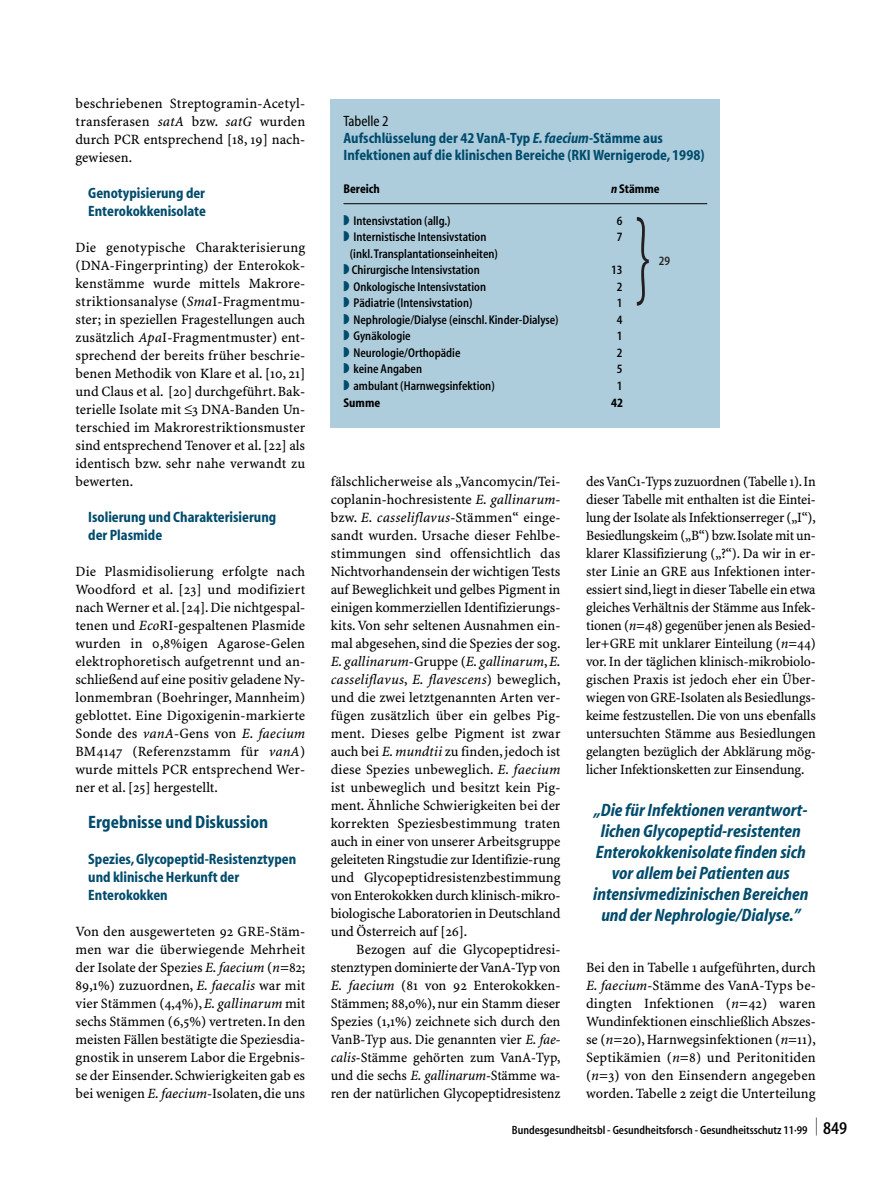
<style>
.page{position:relative;width:893px;height:1178px;background:#fff}
.page>*{position:absolute;margin:0;border:0;box-sizing:border-box;transform-origin:0 0}
.t1{font:111px "Myriad MM 215 300";color:#231f20;scale:.62 1}
.t2{font:18px/21px "Myriad MM It 700 400";color:#004b6c;text-align:center}
.t3{font:18px "Myriad MM 700 400";color:#004b6c}
.t4{font:15px/18px "Myriad MM 700 400";color:#004b6c}
.t5{font:15px "Myriad MM 400 400";color:#000}
.t6{font:14.25px/18px "S Minion Plus";letter-spacing:-.005em;color:#000;text-align:justify}
.t7{font:12.75px/16.5px "Myriad MM 530 400";color:#000}
.t8{font:12.75px "Myriad MM 700 400";color:#000}
.t9{font:12.75px "Myriad MM 530 400";color:#231f20}
.t10{font:12px "Myriad MM 530 400";color:#000}
.s1{font-style:italic}
.s2{font-family:"Myriad MM It 700 400"}
.s3{color:#004b6c}
.s4{font-size:18px}
</style>
<div class="page">
<div style="left:331px;top:99px;width:389px;height:328px;background:#aecddc"></div>
<hr style="left:343px;top:203px;width:364px;height:1px;background:#000">
<p class="t6" style="left:75px;top:95px;width:231px">beschriebenen Streptogramin-Acetyl&shy;transferasen <span class="s1">satA</span> bzw. <span class="s1">satG</span> wurden durch PCR entsprechend [18, 19] nach&shy;gewiesen.</p>
<p class="t4" style="left:88px;top:185px;width:119px">Genotypisierung der<br>Enterokokkenisolate</p>
<p class="t6" style="left:75px;top:239px;width:231px">Die genotypische Charakterisierung (DNA-Fingerprinting) der Enterokok&shy;kenstämme wurde mittels Makrore&shy;striktionsanalyse (<span class="s1">Sma</span>I-Fragmentmu&shy;ster; in speziellen Fragestellungen auch zusätzlich <span class="s1">Apa</span>I-Fragmentmuster) ent&shy;sprechend der bereits früher beschrie&shy;benen Methodik von Klare et al. [10, 21] und Claus et al. [20] durchgeführt. Bak&shy;terielle Isolate mit ≤3 DNA-Banden Un&shy;terschied im Makrorestriktionsmuster sind entsprechend Tenover et al. [22] als identisch bzw. sehr nahe verwandt zu bewerten.</p>
<p class="t4" style="left:88px;top:509px;width:189px">Isolierung und Charakterisierung der Plasmide</p>
<p class="t6" style="left:75px;top:563px;width:231px">Die Plasmidisolierung erfolgte nach Woodford et al. [23] und modifiziert nach Werner et al. [24]. Die nichtgespal&shy;tenen und <span class="s1">Eco</span>RI-gespaltenen Plasmide wurden in 0,8%igen Agarose-Gelen elektrophoretisch aufgetrennt und an&shy;schließend auf eine positiv geladene Ny&shy;lonmembran (Boehringer, Mannheim) geblottet. Eine Digoxigenin-markierte Sonde des <span class="s1">vanA</span>-Gens von <span class="s1">E. faecium </span>BM4147 (Referenzstamm für <span class="s1">vanA</span>) wurde mittels PCR entsprechend Wer&shy;ner et al. [25] hergestellt.</p>
<p class="t3" style="left:88px;top:815px;width:181px">Ergebnisse und Diskussion</p>
<p class="t4" style="left:88px;top:851px;width:209px">Spezies, Glycopeptid-Resistenztypen und klinische Herkunft der<br>Enterokokken</p>
<p class="t6" style="left:75px;top:923px;width:231px">Von den ausgewerteten 92 GRE-Stäm&shy;men war die überwiegende Mehrheit der Isolate der Spezies <span class="s1">E. faecium</span> (<span class="s1">n</span>=82; 89,1%) zuzuordnen, <span class="s1">E. faecalis</span> war mit vier Stämmen (4,4%),<span class="s1">E. gallinarum</span> mit sechs Stämmen (6,5%) vertreten. In den meisten Fällen bestätigte die Speziesdia&shy;gnostik in unserem Labor die Ergebnis&shy;se der Einsender. Schwierigkeiten gab es bei wenigen <span class="s1">E. faecium</span>-Isolaten, die uns</p>
<p class="t5" style="left:343px;top:112px;width:47px">Tabelle 2</p>
<p class="t4" style="left:343px;top:131px;width:362px;line-height:17px">Aufschlüsselung der 42 VanA-Typ <span class="s2">E. faecium</span>-Stämme aus<br>Infektionen auf die klinischen Bereiche (RKI Wernigerode, 1998)</p>
<p class="t8" style="left:343px;top:184px;width:38px">Bereich</p>
<p class="t8" style="left:611px;top:184px;width:50px"><span class="s2">n</span> Stämme</p>
<p class="t7" style="left:343px;top:214px;width:109px"><span class="s3">◗</span> Intensivstation (allg.)</p>
<p class="t7" style="left:616px;top:214px;width:7px">6</p>
<p class="t7" style="left:343px;top:230px;width:144px"><span class="s3">◗</span> Internistische Intensivstation</p>
<p class="t7" style="left:616px;top:230px;width:7px">7</p>
<p class="t7" style="left:343px;top:247px;width:156px;text-indent:6px">(inkl.Transplantationseinheiten) <span class="s3">◗</span> Chirurgische Intensivstation</p>
<h1 class="t1" style="left:634px;top:214px;width:29px">}</h1>
<p class="t9" style="left:658px;top:256px;width:13px">29</p>
<p class="t7" style="left:611px;top:263px;width:13px">13</p>
<p class="t7" style="left:343px;top:280px;width:144px"><span class="s3">◗</span> Onkologische Intensivstation</p>
<p class="t7" style="left:616px;top:280px;width:7px">2</p>
<p class="t7" style="left:343px;top:296px;width:131px"><span class="s3">◗</span> Pädiatrie (Intensivstation)</p>
<p class="t7" style="left:616px;top:296px;width:7px">1</p>
<p class="t7" style="left:343px;top:313px;width:217px"><span class="s3">◗</span> Nephrologie/Dialyse (einschl.Kinder-Dialyse)</p>
<p class="t7" style="left:616px;top:313px;width:7px">4</p>
<p class="t7" style="left:343px;top:329px;width:69px"><span class="s3">◗</span> Gynäkologie</p>
<p class="t7" style="left:616px;top:329px;width:7px">1</p>
<p class="t7" style="left:343px;top:346px;width:118px"><span class="s3">◗</span> Neurologie/Orthopädie</p>
<p class="t7" style="left:616px;top:346px;width:7px">2</p>
<p class="t7" style="left:343px;top:362px;width:80px"><span class="s3">◗</span> keine Angaben</p>
<p class="t7" style="left:616px;top:362px;width:7px">5</p>
<p class="t7" style="left:343px;top:379px;width:153px"><span class="s3">◗</span> ambulant (Harnwegsinfektion)</p>
<p class="t7" style="left:616px;top:379px;width:7px">1</p>
<p class="t8" style="left:343px;top:397px;width:38px">Summe</p>
<p class="t8" style="left:611px;top:397px;width:13px">42</p>
<p class="t6" style="left:586px;top:473px;width:231px">des VanC1-Typs zuzuordnen (Tabelle 1).In dieser Tabelle mit enthalten ist die Eintei&shy;lung der Isolate als Infektionserreger („I“), Besiedlungskeim („B“) bzw.Isolate mit un&shy;klarer Klassifizierung („?“). Da wir in er&shy;ster Linie an GRE aus Infektionen inter&shy;essiert sind,liegt in dieser Tabelle ein etwa gleiches Verhältnis der Stämme aus Infek&shy;tionen (<span class="s1">n</span>=48) gegenüber jenen als Besied&shy;ler+GRE mit unklarer Einteilung (<span class="s1">n</span>=44) vor. In der täglichen klinisch-mikrobiolo&shy;gischen Praxis ist jedoch eher ein Über&shy;wiegen von GRE-Isolaten als Besiedlungs&shy;keime festzustellen. Die von uns ebenfalls untersuchten Stämme aus Besiedlungen gelangten bezüglich der Abklärung mög&shy;licher Infektionsketten zur Einsendung.</p>
<p class="t2" style="left:593px;top:801px;width:217px">„Die für Infektionen verantwort&shy;lichen Glycopeptid-resistenten<br>Enterokokkenisolate finden sich vor allem bei Patienten aus intensivmedizinischen Bereichen und der Nephrologie/Dialyse.”</p>
<p class="t6" style="left:586px;top:959px;width:231px">Bei den in Tabelle 1 aufgeführten, durch <span class="s1">E. faecium</span>-Stämme des VanA-Typs be&shy;dingten Infektionen (<span class="s1">n</span>=42) waren Wundinfektionen einschließlich Abszes&shy;se (<span class="s1">n</span>=20), Harnwegsinfektionen (<span class="s1">n</span>=11), Septikämien (<span class="s1">n</span>=8) und Peritonitiden (<span class="s1">n</span>=3) von den Einsendern angegeben worden. Tabelle 2 zeigt die Unterteilung</p>
<p class="t6" style="left:331px;top:473px;width:231px">fälschlicherweise als „Vancomycin/Tei&shy;coplanin-hochresistente <span class="s1">E. gallinarum&shy;</span>bzw. <span class="s1">E. casseliflavus</span>-Stämmen“ einge&shy;sandt wurden. Ursache dieser Fehlbe&shy;stimmungen sind offensichtlich das Nichtvorhandensein der wichtigen Tests auf Beweglichkeit und gelbes Pigment in einigen kommerziellen Identifizierungs&shy;kits. Von sehr seltenen Ausnahmen ein&shy;mal abgesehen, sind die Spezies der sog.<br><span class="s1">E. gallinarum</span>-Gruppe (<span class="s1">E. gallinarum</span>,<span class="s1">E. casseliflavus</span>, <span class="s1">E. flavescens</span>) beweglich, und die zwei letztgenannten Arten ver&shy;fügen zusätzlich über ein gelbes Pig&shy;ment. Dieses gelbe Pigment ist zwar auch bei <span class="s1">E. mundtii</span> zu finden, jedoch ist diese Spezies unbeweglich. <span class="s1">E. faecium </span>ist unbeweglich und besitzt kein Pig&shy;ment. Ähnliche Schwierigkeiten bei der korrekten Speziesbestimmung traten auch in einer von unserer Arbeitsgruppe geleiteten Ringstudie zur Identifizie-rung und Glycopeptidresistenzbestimmung von Enterokokken durch klinisch-mikro&shy;biologische Laboratorien in Deutschland und Österreich auf [26].</p>
<p class="t6" style="left:331px;top:941px;width:231px;text-indent:26px">Bezogen auf die Glycopeptidresi&shy;stenztypen dominierte der VanA-Typ von <span class="s1">E. faecium</span> (81 von 92 Enterokokken-Stämmen; 88,0%), nur ein Stamm dieser Spezies (1,1%) zeichnete sich durch den VanB-Typ aus. Die genannten vier <span class="s1">E. fae&shy;calis</span>-Stämme gehörten zum VanA-Typ, und die sechs <span class="s1">E. gallinarum</span>-Stämme wa&shy;ren der natürlichen Glycopeptidresistenz</p>
<p class="t10" style="left:512px;top:1125px;width:337px">Bundesgesundheitsbl - Gesundheitsforsch - Gesundheitsschutz 11·99 <sup>|</sup> <span class="s4">849</span></p>
</div>
